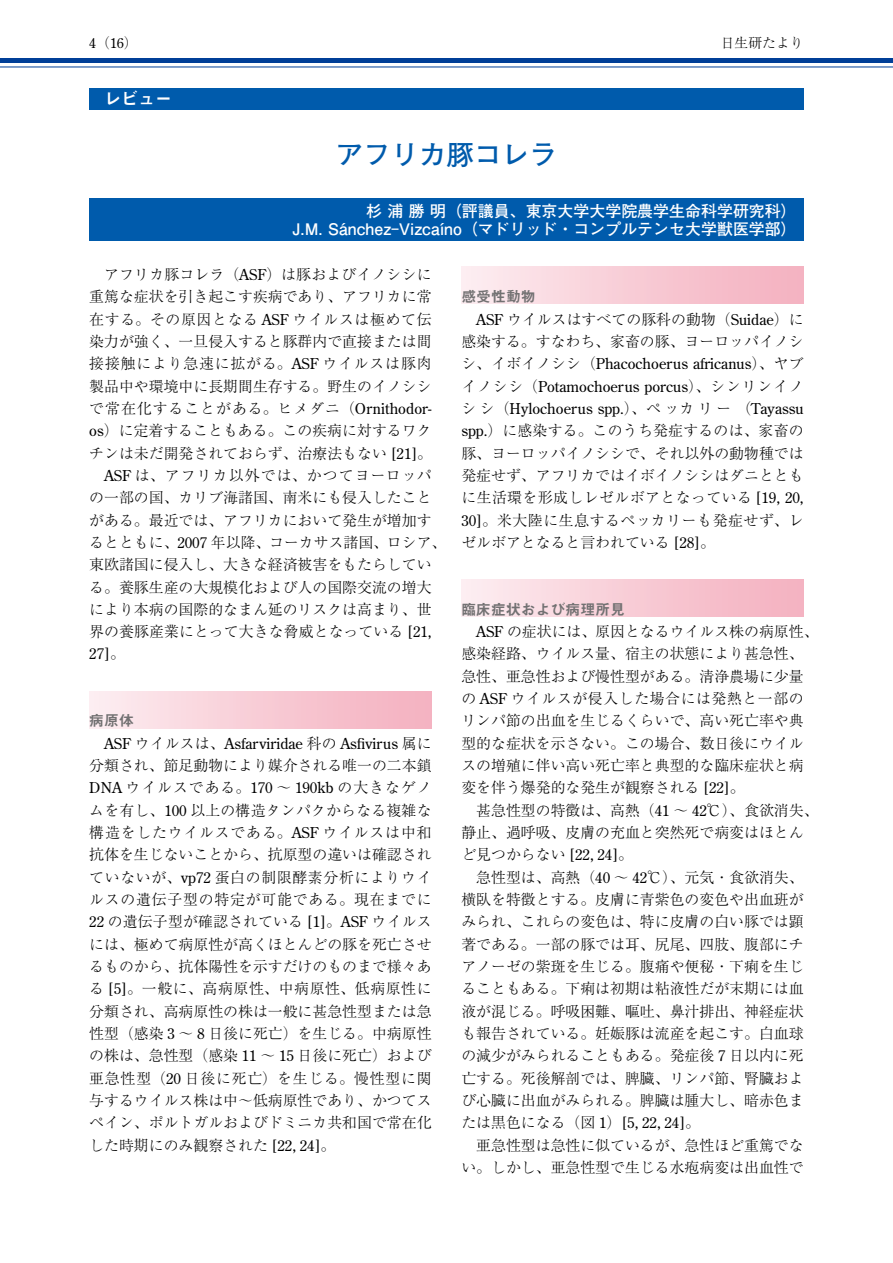
<style>
.page{position:relative;width:893px;height:1263px;background:#fff}
.page>*{position:absolute;margin:0;border:0;box-sizing:border-box;transform-origin:0 0}
.t1{font:700 27.6px "Futo Go B101 Pro";color:#005bac}
.t2{font:16.95px "Midashi Go Pro MB31";color:#fff}
.t3{font:700 15.9px/18px "Futo Go B101 Pro";color:#fff;text-align:right}
.t4{font:300 14.85px/22.4px "Ryumin Pr 5";color:#000;text-align:justify}
.t5{font:14.85px/22.4px "Century Old Style Std";color:#000;text-align:justify}
.t6{font:300 14.85px "Ryumin Pr 5";letter-spacing:.065em;color:#000}
.t7{font:300 14.85px "Ryumin Pr 5";letter-spacing:.045em;color:#000}
.t8{font:300 14.85px "Ryumin Pr 5";letter-spacing:.055em;color:#000}
.t9{font:300 14.85px "Ryumin Pr 5";letter-spacing:.08em;color:#000}
.t10{font:14.85px "Midashi Go Pro MB31";color:#727172}
.t11{font:300 13.8px "Ryumin Pr 5";color:#000}
.t12{font:13.8px "Century Old Style Std";color:#000}
.s1{font-family:"Ryumin Pr 5";font-weight:300}
.s2{font-family:"Century Old Style Std";font-weight:400}
</style>
<div class="page">
<div style="left:89px;top:691px;width:343px;height:37px;background:linear-gradient(to right,#fdecf0,#f4afbe)"></div>
<div style="left:461px;top:579px;width:343px;height:38px;background:linear-gradient(to right,#fdecf0,#f4afbe)"></div>
<div style="left:461px;top:266px;width:343px;height:38px;background:linear-gradient(to right,#fdecf0,#f4afbe)"></div>
<div style="left:0;top:58px;width:893px;height:5px;background:#003f98"></div>
<hr style="left:0;top:67px;width:893px;height:1px;background:#003f98">
<div style="left:89px;top:88px;width:715px;height:21px;background:#005bac"></div>
<div style="left:89px;top:198px;width:715px;height:43px;background:#005bac"></div>
<p class="t12" style="left:89px;top:34px;width:50px">4<span class="s1">（</span>16<span class="s1">）</span></p>
<p class="t11" style="left:721px;top:32px;width:84px">日生研たより</p>
<p class="t2" style="left:104px;top:85px;width:70px">レビュー</p>
<h1 class="t1" style="left:336px;top:132px;width:223px">アフリカ豚コレラ</h1>
<p class="t3" style="left:292px;top:200px;width:506px">杉浦勝明（評議員、東京大学大学院農学生命科学研究科）<br>J.M. Sánchez-Vizcaíno（マドリッド・コンプルテンセ大学獣医学部）</p>
<p class="t4" style="left:104px;top:262px;width:329px">アフリカ豚コレラ（<span class="s2">ASF</span>）は豚およびイノシシに</p>
<p class="t4" style="left:89px;top:284px;width:344px">重篤な症状を引き起こす疾病であり、アフリカに常</p>
<p class="t7" style="left:89px;top:307px;width:344px">在する。その原因となる <span class="s2">ASF</span> ウイルスは極めて伝</p>
<p class="t4" style="left:89px;top:329px;width:344px">染力が強く、一旦侵入すると豚群内で直接または間</p>
<p class="t8" style="left:89px;top:352px;width:344px">接接触により急速に拡がる。<span class="s2">ASF</span> ウイルスは豚肉</p>
<p class="t4" style="left:89px;top:374px;width:344px">製品中や環境中に長期間生存する。野生のイノシシ</p>
<p class="t6" style="left:89px;top:397px;width:344px">で常在化することがある。ヒメダニ（<span class="s2">Ornithodor-</span></p>
<p class="t4" style="left:89px;top:418px;width:344px"><span class="s2">os</span>）に定着することもある。この疾病に対するワク</p>
<p class="t4" style="left:89px;top:441px;width:344px">チンは未だ開発されておらず、治療法もない <span class="s2">[21]</span>。</p>
<p class="t9" style="left:104px;top:464px;width:329px"><span class="s2">ASF</span> は、アフリカ以外では、かつてヨーロッパ</p>
<p class="t4" style="left:89px;top:485px;width:344px">の一部の国、カリブ海諸国、南米にも侵入したこと</p>
<p class="t4" style="left:89px;top:508px;width:344px">がある。最近では、アフリカにおいて発生が増加す</p>
<p class="t4" style="left:89px;top:530px;width:359px">るとともに、<span class="s2">2007</span> 年以降、コーカサス諸国、ロシア、</p>
<p class="t4" style="left:89px;top:552px;width:344px">東欧諸国に侵入し、大きな経済被害をもたらしてい</p>
<p class="t4" style="left:89px;top:575px;width:344px">る。養豚生産の大規模化および人の国際交流の増大</p>
<p class="t4" style="left:89px;top:597px;width:344px">により本病の国際的なまん延のリスクは高まり、世</p>
<p class="t4" style="left:89px;top:619px;width:344px">界の養豚産業にとって大きな脅威となっている <span class="s2">[21,</span></p>
<p class="t5" style="left:89px;top:643px;width:37px">27]<span class="s1">。</span></p>
<p class="t10" style="left:461px;top:285px;width:76px">感受性動物</p>
<p class="t4" style="left:461px;top:307px;width:344px;text-align:right"><span class="s2">ASF</span> ウイルスはすべての豚科の動物（<span class="s2">Suidae</span>）に感染する。すなわち、家畜の豚、ヨーロッパイノシ</p>
<p class="t5" style="left:461px;top:352px;width:344px"><span class="s1">シ、イボイノシシ（</span>Phacochoerus africanus<span class="s1">）、ヤブイノシシ（</span>Potamochoerus porcus<span class="s1">）、シンリンイノシシ（</span>Hylochoerus spp.<span class="s1">）、ペッカリー（</span>Tayassu</p>
<p class="t4" style="left:461px;top:418px;width:344px"><span class="s2">spp.</span>）に感染する。このうち発症するのは、家畜の豚、ヨーロッパイノシシで、それ以外の動物種では発症せず、アフリカではイボイノシシはダニとともに生活環を形成しレゼルボアとなっている <span class="s2">[19, 20, 30]</span>。米大陸に生息するペッカリーも発症せず、レゼルボアとなると言われている <span class="s2">[28]</span>。</p>
<p class="t10" style="left:461px;top:597px;width:165px">臨床症状および病理所見</p>
<p class="t4" style="left:461px;top:619px;width:359px;text-align:left;text-indent:15px"><span class="s2">ASF</span> の症状には、原因となるウイルス株の病原性、感染経路、ウイルス量、宿主の状態により甚急性、急性、亜急性および慢性型がある。清浄農場に少量の <span class="s2">ASF</span> ウイルスが侵入した場合には発熱と一部のリンパ節の出血を生じるくらいで、高い死亡率や典型的な症状を示さない。この場合、数日後にウイルスの増殖に伴い高い死亡率と典型的な臨床症状と病変を伴う爆発的な発生が観察される <span class="s2">[22]</span>。</p>
<p class="t4" style="left:461px;top:798px;width:359px;text-align:left;text-indent:15px">甚急性型の特徴は、高熱（<span class="s2">41</span> ～ <span class="s2">42</span>℃）、食欲消失、静止、過呼吸、皮膚の充血と突然死で病変はほとんど見つからない <span class="s2">[22, 24]</span>。</p>
<p class="t4" style="left:461px;top:865px;width:344px;text-indent:15px">急性型は、高熱（<span class="s2">40</span> ～ <span class="s2">42</span>℃）、元気・食欲消失、横臥を特徴とする。皮膚に青紫色の変色や出血班がみられ、これらの変色は、特に皮膚の白い豚では顕著である。一部の豚では耳、尻尾、四肢、腹部にチアノーゼの紫斑を生じる。腹痛や便秘・下痢を生じることもある。下痢は初期は粘液性だが末期には血液が混じる。呼吸困難、嘔吐、鼻汁排出、神経症状も報告されている。妊娠豚は流産を起こす。白血球の減少がみられることもある。発症後 <span class="s2">7</span> 日以内に死亡する。死後解剖では、脾臓、リンパ節、腎臓および心臓に出血がみられる。脾臓は腫大し、暗赤色または黒色になる（図 <span class="s2">1</span>）<span class="s2">[5, 22, 24]</span>。</p>
<p class="t4" style="left:461px;top:1133px;width:344px;text-align:right">亜急性型は急性に似ているが、急性ほど重篤でない。しかし、亜急性型で生じる水疱病変は出血性で</p>
<p class="t10" style="left:89px;top:709px;width:46px">病原体</p>
<p class="t5" style="left:104px;top:732px;width:329px">ASF <span class="s1">ウイルスは、</span>Asfarviridae <span class="s1">科の</span> Asfivirus <span class="s1">属に</span></p>
<p class="t4" style="left:89px;top:753px;width:344px">分類され、節足動物により媒介される唯一の二本鎖<span class="s2">DNA</span> ウイルスである。<span class="s2">170</span> ～ <span class="s2">190kb</span> の大きなゲノムを有し、<span class="s2">100</span> 以上の構造タンパクからなる複雑な構造をしたウイルスである。<span class="s2">ASF</span> ウイルスは中和抗体を生じないことから、抗原型の違いは確認されていないが、<span class="s2">vp72</span> 蛋白の制限酵素分析によりウイルスの遺伝子型の特定が可能である。現在までに<span class="s2">22</span> の遺伝子型が確認されている <span class="s2">[1]</span>。<span class="s2">ASF</span> ウイルスには、極めて病原性が高くほとんどの豚を死亡させるものから、抗体陽性を示すだけのものまで様々ある <span class="s2">[5]</span>。一般に、高病原性、中病原性、低病原性に分類され、高病原性の株は一般に甚急性型または急性型（感染 <span class="s2">3</span> ～ <span class="s2">8</span> 日後に死亡）を生じる。中病原性の株は、急性型（感染 <span class="s2">11</span> ～ <span class="s2">15</span> 日後に死亡）および亜急性型（<span class="s2">20</span> 日後に死亡）を生じる。慢性型に関与するウイルス株は中～低病原性であり、かつてスペイン、ポルトガルおよびドミニカ共和国で常在化した時期にのみ観察された <span class="s2">[22, 24]</span>。</p>
</div>
